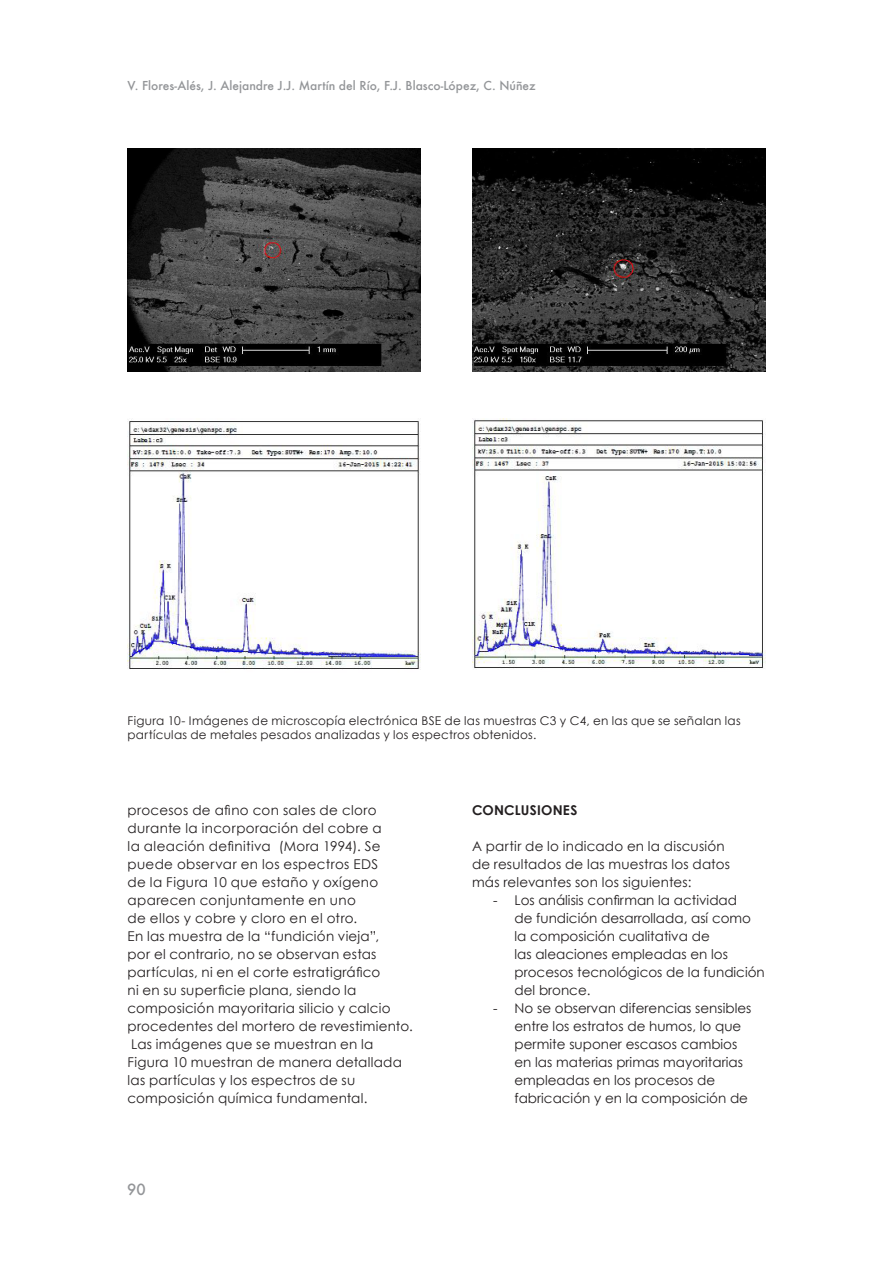
<style>
.page{position:relative;width:893px;height:1263px;background:#fff}
.page>*{position:absolute;margin:0;border:0;box-sizing:border-box;transform-origin:0 0}
.t1{font:500 15px "Futura";color:#939598}
._4__texto_normal{font:13.5px/18px "Century Gothic";letter-spacing:.02em;color:#231f20}
._4__texto_pontos{font:13.5px/18px "Century Gothic";color:#231f20}
._4__Titulo_N1{font:700 13.5px "Century Gothic";letter-spacing:.015em;color:#231f20}
._6__Legenda{font:12px/14.4px "Century Gothic";letter-spacing:.02em;color:#231f20}
.t2{font:500 12px "Futura";color:#939598}
</style>
<div class="page">
<img style="left:128px;top:149px;width:293px;height:223px">
<img style="left:128px;top:421px;width:293px;height:249px">
<img style="left:472px;top:149px;width:293px;height:223px">
<img style="left:472px;top:419px;width:293px;height:250px">
<p class="t2" style="left:128px;top:77px;width:410px">V. Flores-Alés, J. Alejandre J.J. Martín del Río, F.J. Blasco-López, C. Núñez</p>
<p class="_6__Legenda" style="left:128px;top:713px;width:615px">Figura 10- Imágenes de microscopía electrónica BSE de las muestras C3 y C4, en las que se señalan las partículas de metales pesados analizadas y los espectros obtenidos.</p>
<p class="_4__texto_normal" style="left:128px;top:801px;width:256px">procesos de afino con sales de cloro durante la incorporación del cobre a la aleación definitiva (Mora 1994). Se puede observar en los espectros EDS de la Figura 10 que estaño y oxígeno aparecen conjuntamente en uno<br>de ellos y cobre y cloro en el otro.</p>
<p class="_4__texto_normal" style="left:128px;top:927px;width:287px">En las muestra de la “fundición vieja”,<br>por el contrario, no se observan estas partículas, ni en el corte estratigráfico<br>ni en su superficie plana, siendo la composición mayoritaria silicio y calcio procedentes del mortero de revestimiento.</p>
<p class="_4__texto_normal" style="left:128px;top:1035px;width:276px">Las imágenes que se muestran en la Figura 10 muestran de manera detallada las partículas y los espectros de su composición química fundamental.</p>
<p class="t1" style="left:127px;top:1179px;width:20px">90</p>
<p class="_4__Titulo_N1" style="left:472px;top:801px;width:107px">CONCLUSIONES</p>
<p class="_4__texto_normal" style="left:472px;top:837px;width:259px">A partir de lo indicado en la discusión de resultados de las muestras los datos más relevantes son los siguientes:</p>
<p class="_4__texto_pontos" style="left:514px;top:891px;width:252px;text-indent:-21px">- Los análisis confirman la actividad<br>de fundición desarrollada, así como la composición cualitativa de<br>las aleaciones empleadas en los procesos tecnológicos de la fundición del bronce.</p>
<p class="_4__texto_pontos" style="left:514px;top:999px;width:238px;text-indent:-21px">- No se observan diferencias sensibles entre los estratos de humos, lo que permite suponer escasos cambios en las materias primas mayoritarias empleadas en los procesos de fabricación y en la composición de</p>
</div>
